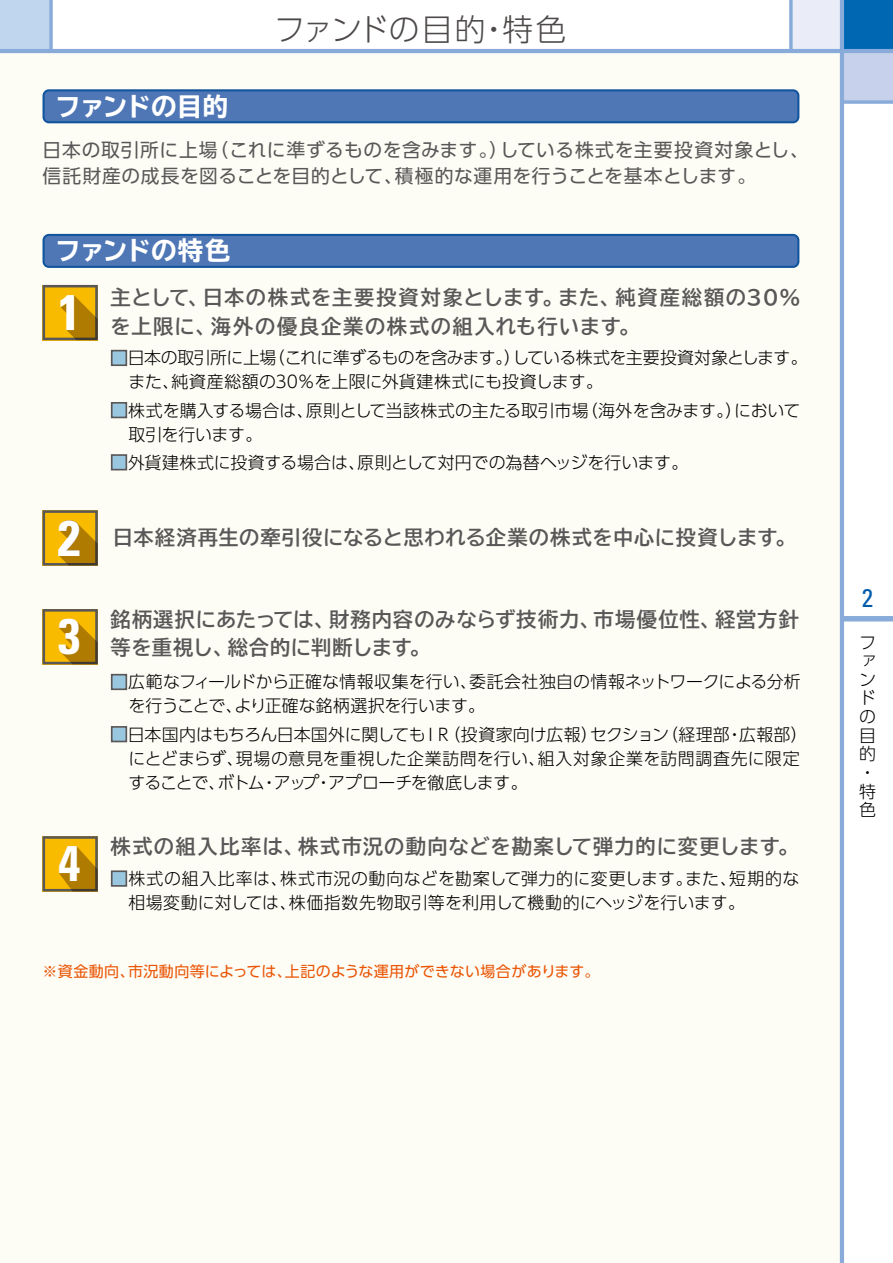
<style>
.page{position:relative;width:893px;height:1263px;background:#fff}
.page>*{position:absolute;margin:0;border:0;box-sizing:border-box;transform-origin:0 0}
.t1{font:700 condensed 49.95px/98.7px "Univers";color:#fff}
.t2{font:300 30.75px "UD Shin Go Pro";letter-spacing:.005em;color:#4c4948}
.t3{font:700 expanded 25.5px "TBUD Go Std";letter-spacing:-.025em;color:#fff}
.t4{font:condensed 25.5px "Univers";color:#005bac}
.t5{font:700 20.25px/28.5px "TBUD Go Std";letter-spacing:.045em;color:#595757}
.t6{font:700 20.25px/28.5px "TBUD Go Std";letter-spacing:.07em;color:#595757}
.t7{font:18.75px/26.2px "UD Shin Go Pro";letter-spacing:.03em;color:#595757}
.t8{font:300 16.95px/18.6px "UD Shin Go Pro";letter-spacing:-.005em;color:#000}
.t9{font:300 16.95px/24px "UD Shin Go Pro";letter-spacing:.02em;color:#000}
.t10{font:300 16.95px/24px "UD Shin Go Pro";letter-spacing:-.03em;color:#000}
.t11{font:15px "UD Shin Go Pro";letter-spacing:.025em;color:#ea5504}
.s1{color:#9ac7e0}
</style>
<div class="page">
<div style="left:0;top:0;width:51px;height:51px;background:#c0d6ef"></div>
<div style="left:842px;top:0;width:51px;height:51px;background:#0067b3"></div>
<div style="left:842px;top:51px;width:51px;height:51px;background:#c7d1eb"></div>
<div style="left:791px;top:0;width:51px;height:51px;background:#eaedf7"></div>
<div style="left:842px;top:616px;width:51px;height:5px;background:#88abda"></div>
<div style="left:0;top:51px;width:842px;height:1212px;background:#fdfcf5"></div>
<hr style="left:840px;top:0;width:4px;height:1263px;background:#88abda">
<hr style="left:0;top:49px;width:893px;height:4px;background:#88abda">
<svg style="left:844px;top:100px;width:49px;height:4px"></svg>
<svg style="left:49px;top:0;width:4px;height:49px"></svg>
<svg style="left:789px;top:0;width:4px;height:49px"></svg>
<svg style="left:43px;top:89px;width:756px;height:34px;background:#4974b2"></svg>
<svg style="left:43px;top:234px;width:756px;height:34px;background:#4773b2"></svg>
<svg style="left:43px;top:285px;width:55px;height:55px;background:#ca990d"></svg>
<svg style="left:43px;top:510px;width:55px;height:56px;background:#c1900d"></svg>
<svg style="left:43px;top:609px;width:55px;height:55px;background:#c3920c"></svg>
<div style="left:111px;top:350px;width:16px;height:16px;border:2px solid #595757"></div>
<div style="left:111px;top:402px;width:16px;height:16px;border:2px solid #595757"></div>
<div style="left:111px;top:454px;width:16px;height:16px;border:2px solid #595757"></div>
<div style="left:111px;top:674px;width:16px;height:16px;border:2px solid #595757"></div>
<div style="left:111px;top:726px;width:16px;height:16px;border:2px solid #595757"></div>
<div style="left:111px;top:870px;width:16px;height:17px;border:2px solid #595757"></div>
<svg style="left:43px;top:836px;width:55px;height:55px;background:#c1910c"></svg>
<h3 class="t3" style="left:55px;top:92px;width:175px">ファンドの目的</h3>
<h2 class="t2" style="left:274px;top:4px;width:294px">ファンドの目的・特色</h2>
<p class="t7" style="left:43px;top:136px;width:768px">日本の取引所に上場（これに準ずるものを含みます。）している株式を主要投資対象とし、信託財産の成長を図ることを目的として、積極的な運用を行うことを基本とします。</p>
<h3 class="t3" style="left:55px;top:237px;width:177px">ファンドの特色</h3>
<h1 class="t1" style="left:58px;top:263px;width:24px">1</h1>
<p class="t6" style="left:111px;top:284px;width:691px">主として、日本の株式を主要投資対象とします。また、純資産総額の30％を上限に、海外の優良企業の株式の組入れも行います。</p>
<h1 class="t1" style="left:58px;top:488px;width:24px">2<br>3</h1>
<h1 class="t1" style="left:58px;top:814px;width:24px">4</h1>
<p class="t10" style="left:129px;top:345px;width:681px;text-indent:-18px"><span class="s1">■</span>日本の取引所に上場（これに準ずるものを含みます。）している株式を主要投資対象とします。また、純資産総額の30％を上限に外貨建株式にも投資します。</p>
<p class="t8" style="left:129px;top:397px;width:673px;line-height:24px;text-indent:-18px"><span class="s1">■</span>株式を購入する場合は、原則として当該株式の主たる取引市場（海外を含みます。）において取引を行います。</p>
<p class="t8" style="left:111px;top:452px;width:579px"><span class="s1">■</span>外貨建株式に投資する場合は、原則として対円での為替ヘッジを行います。</p>
<p class="t5" style="left:113px;top:524px;width:685px">日本経済再生の牽引役になると思われる企業の株式を中心に投資します。</p>
<p class="t5" style="left:111px;top:605px;width:690px">銘柄選択にあたっては、財務内容のみならず技術力、市場優位性、経営方針等を重視し、総合的に判断します。</p>
<p class="t8" style="left:129px;top:669px;width:673px;line-height:24px;text-indent:-18px"><span class="s1">■</span>広範なフィールドから正確な情報収集を行い、委託会社独自の情報ネットワークによる分析を行うことで、より正確な銘柄選択を行います。</p>
<p class="t8" style="left:129px;top:721px;width:681px;line-height:24px;text-indent:-18px"><span class="s1">■</span>日本国内はもちろん日本国外に関してもＩＲ（投資家向け広報）セクション（経理部・広報部）にとどまらず、現場の意見を重視した企業訪問を行い、組入対象企業を訪問調査先に限定することで、ボトム・アップ・アプローチを徹底します。</p>
<p class="t5" style="left:111px;top:832px;width:689px">株式の組入比率は、株式市況の動向などを勘案して弾力的に変更します。</p>
<p class="t9" style="left:129px;top:866px;width:672px;text-indent:-18px"><span class="s1">■</span>株式の組入比率は、株式市況の動向などを勘案して弾力的に変更します。また、短期的な相場変動に対しては、株価指数先物取引等を利用して機動的にヘッジを行います。</p>
<p class="t11" style="left:43px;top:959px;width:558px">※資金動向、市況動向等によっては、上記のような運用ができない場合があります。</p>
<h3 class="t4" style="left:862px;top:582px;width:13px">2</h3>
<p class="t8" style="left:859px;top:632px;width:18px">ファンドの目的・特色</p>
</div>
